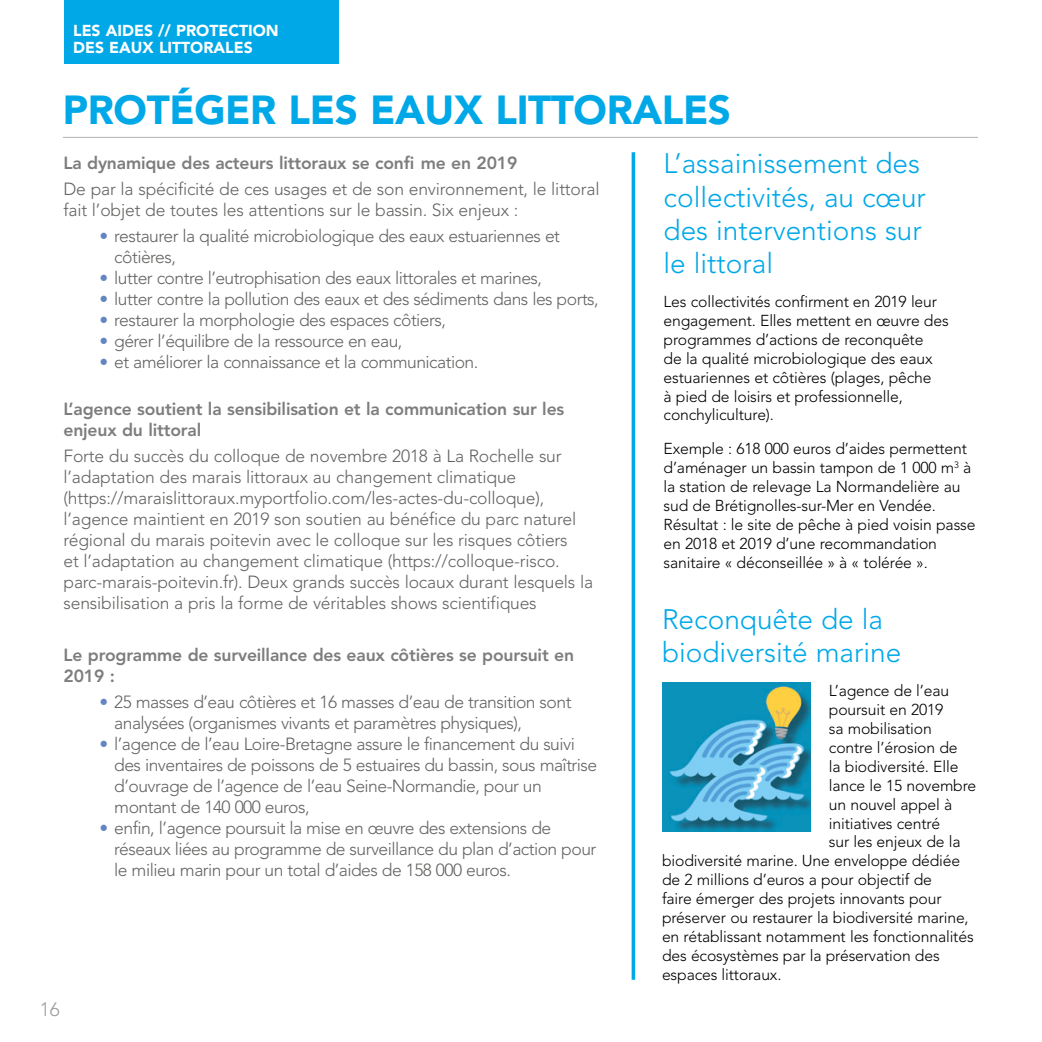
<style>
.page{position:relative;width:1042px;height:1042px;background:#fff}
.page>*{position:absolute;margin:0;border:0;box-sizing:border-box;transform-origin:0 0}
.T1{font:900 40.25px "Avenir LT Std";letter-spacing:-.01em;color:#00a8e7}
.T2{font:300 28px/33.2px "Avenir LT Std";color:#00a8e7}
.t1{font:300 19.25px "Avenir LT Std";color:#9c9c9c}
.texte_9{font:300 17.5px/21px "Avenir LT Std";letter-spacing:-.03em;color:#636362}
.texte_9-2{font:300 17.5px/21px "Avenir LT Std";letter-spacing:-.01em;color:#636362}
.texte_9-3{font:800 17.5px/21px "Avenir LT Std";letter-spacing:-.01em;color:#7e7d7d}
.ST_3{font:300 15.75px/18.9px "Avenir LT Std";letter-spacing:-.01em;color:#000}
.T2-2{font:900 15.75px/17.5px "Avenir LT Std";color:#fff}
.s1{font-family:"Avenir";font-weight:800;color:#6386c0}
</style>
<div class="page">
<hr style="left:63px;top:137px;width:915px;height:1px;background:#b2b2b2">
<svg style="left:631px;top:152px;width:4px;height:828px;background:#27b5ea"></svg>
<div style="left:64px;top:0;width:275px;height:63px;background:#00a8e7"></div>
<img style="left:662px;top:682px;width:149px;height:149px">
<p class="T2-2" style="left:73px;top:21px;width:207px">LES AIDES // PROTECTION<br>DES EAUX LITTORALES</p>
<p class="T1" style="left:63px;top:86px;width:669px">PROTÉGER LES EAUX LITTORALES</p>
<p class="texte_9-3" style="left:64px;top:152px;width:455px">La dynamique des acteurs littoraux se confi me en 2019</p>
<p class="texte_9-2" style="left:64px;top:178px;width:537px">De par la spécificité de ces usages et de son environnement, le littoral fait l’objet de toutes les attentions sur le bassin. Six enjeux :</p>
<p class="texte_9" style="left:114px;top:225px;width:447px;text-indent:-15px"><span class="s1">•</span> restaurer la qualité microbiologique des eaux estuariennes et côtières,</p>
<p class="texte_9" style="left:99px;top:267px;width:444px"><span class="s1">•</span> lutter contre l’eutrophisation des eaux littorales et marines,</p>
<p class="texte_9" style="left:99px;top:288px;width:501px"><span class="s1">•</span> lutter contre la pollution des eaux et des sédiments dans les ports,</p>
<p class="texte_9" style="left:99px;top:309px;width:348px"><span class="s1">•</span> restaurer la morphologie des espaces côtiers,</p>
<p class="texte_9" style="left:99px;top:330px;width:305px"><span class="s1">•</span> gérer l’équilibre de la ressource en eau,</p>
<p class="texte_9" style="left:99px;top:351px;width:380px"><span class="s1">•</span> et améliorer la connaissance et la communication.</p>
<p class="texte_9-3" style="left:64px;top:398px;width:502px">L’agence soutient la sensibilisation et la communication sur les enjeux du littoral</p>
<p class="texte_9-2" style="left:64px;top:445px;width:531px">Forte du succès du colloque de novembre 2018 à La Rochelle sur l’adaptation des marais littoraux au changement climatique (https://maraislittoraux.myportfolio.com/les-actes-du-colloque), l’agence maintient en 2019 son soutien au bénéfice du parc naturel régional du marais poitevin avec le colloque sur les risques côtiers<br>et l’adaptation au changement climatique (https://colloque-risco. parc-marais-poitevin.fr). Deux grands succès locaux durant lesquels la sensibilisation a pris la forme de véritables shows scientifiques</p>
<p class="texte_9-3" style="left:64px;top:644px;width:512px">Le programme de surveillance des eaux côtières se poursuit en<br>2019 :</p>
<p class="texte_9" style="left:114px;top:691px;width:459px;text-indent:-15px"><span class="s1">•</span> 25 masses d’eau côtières et 16 masses d’eau de transition sont analysées (organismes vivants et paramètres physiques),</p>
<p class="texte_9" style="left:114px;top:733px;width:484px;text-indent:-15px"><span class="s1">•</span> l’agence de l’eau Loire-Bretagne assure le financement du suivi des inventaires de poissons de 5 estuaires du bassin, sous maîtrise d’ouvrage de l’agence de l’eau Seine-Normandie, pour un montant de 140 000 euros,</p>
<p class="texte_9" style="left:114px;top:817px;width:484px;text-indent:-15px"><span class="s1">•</span> enfin, l’agence poursuit la mise en œuvre des extensions de réseaux liées au programme de surveillance du plan d’action pour le milieu marin pour un total d’aides de 158 000 euros.</p>
<p class="t1" style="left:40px;top:998px;width:22px">16</p>
<p class="T2" style="left:663px;top:147px;width:264px">L’assainissement des collectivités, au cœur des interventions sur le littoral</p>
<p class="ST_3" style="left:663px;top:292px;width:287px">Les collectivités confirment en 2019 leur engagement. Elles mettent en œuvre des programmes d’actions de reconquête<br>de la qualité microbiologique des eaux estuariennes et côtières (plages, pêche<br>à pied de loisirs et professionnelle, conchyliculture).</p>
<p class="ST_3" style="left:663px;top:439px;width:313px">Exemple : 618 000 euros d’aides permettent d’aménager un bassin tampon de 1 000 m<sup>3</sup> à la station de relevage La Normandelière au sud de Brétignolles-sur-Mer en Vendée.<br>Résultat : le site de pêche à pied voisin passe en 2018 et 2019 d’une recommandation sanitaire « déconseillée » à « tolérée ».</p>
<p class="T2" style="left:662px;top:603px;width:241px">Reconquête de la biodiversité marine</p>
<p class="ST_3" style="left:829px;top:681px;width:122px">L’agence de l’eau</p>
<p class="ST_3" style="left:829px;top:700px;width:116px">poursuit en 2019</p>
<p class="ST_3" style="left:829px;top:719px;width:104px">sa mobilisation</p>
<p class="ST_3" style="left:829px;top:738px;width:130px">contre l’érosion de</p>
<p class="ST_3" style="left:829px;top:757px;width:131px">la biodiversité. Elle</p>
<p class="ST_3" style="left:829px;top:776px;width:149px">lance le 15 novembre</p>
<p class="ST_3" style="left:829px;top:795px;width:125px">un nouvel appel à</p>
<p class="ST_3" style="left:829px;top:814px;width:113px">initiatives centré</p>
<p class="ST_3" style="left:829px;top:832px;width:133px">sur les enjeux de la</p>
<p class="ST_3" style="left:662px;top:851px;width:300px">biodiversité marine. Une enveloppe dédiée</p>
<p class="ST_3" style="left:662px;top:870px;width:271px">de 2 millions d’euros a pour objectif de</p>
<p class="ST_3" style="left:662px;top:889px;width:281px">faire émerger des projets innovants pour</p>
<p class="ST_3" style="left:662px;top:908px;width:308px">préserver ou restaurer la biodiversité marine,</p>
<p class="ST_3" style="left:662px;top:927px;width:313px">en rétablissant notamment les fonctionnalités</p>
<p class="ST_3" style="left:662px;top:946px;width:279px">des écosystèmes par la préservation des</p>
<p class="ST_3" style="left:662px;top:965px;width:121px">espaces littoraux.</p>
</div>
